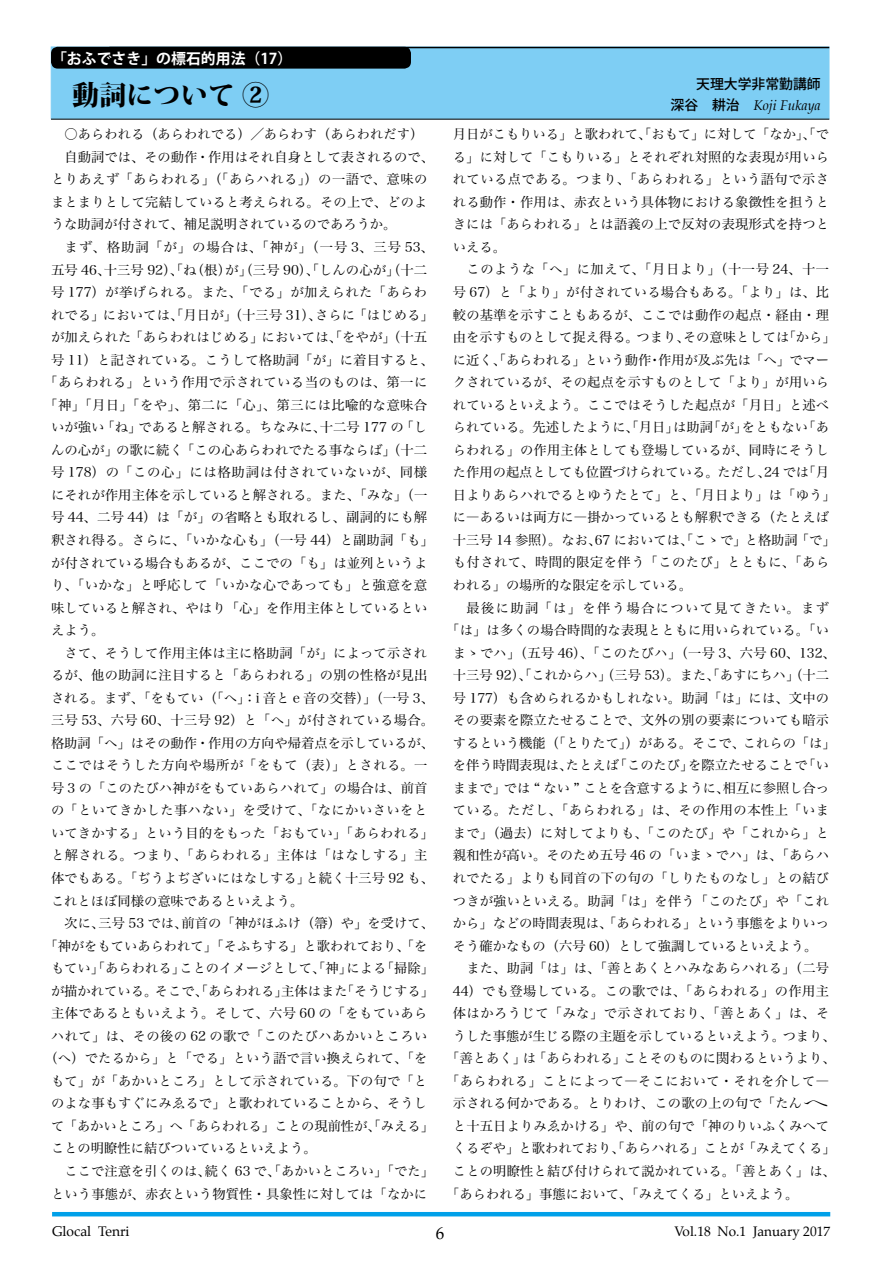
<style>
.page{position:relative;width:893px;height:1263px;background:#fff}
.page>*{position:absolute;margin:0;border:0;box-sizing:border-box;transform-origin:0 0}
.t1{font:800 27.15px "Koz Min Pro";color:#000}
.t2{font:16.95px "Palatino";color:#000}
.t3{font:700 14.85px "Koz Go Pro";color:#fff}
.t4{font:italic 13.8px "Palatino";color:#000}
.t5{font:13.8px "Palatino";color:#000}
.t6{font:500 13.8px "Koz Go Pro";color:#000}
.t7{font:13.5px "Palatino";color:#000}
.t8{font:13.35px/22.5px "Hira Min Pro W3";letter-spacing:.01em;color:#000;text-align:justify}
.t9{font:13.35px "Hira Min Pro W3";letter-spacing:.035em;color:#000}
.t10{font:13.35px "Hira Min Pro W3";letter-spacing:.03em;color:#000}
.t11{font:13.35px "Hira Min Pro W3";letter-spacing:.07em;color:#000}
.t12{font:13.35px "Hira Min Pro W3";letter-spacing:.05em;color:#000}
.t13{font:13.35px "Hira Min Pro W3";letter-spacing:.105em;color:#000}
.s1{font-family:"Koz Go Pro";font-weight:500;font-style:normal}
</style>
<div class="page">
<hr style="left:52px;top:1212px;width:778px;height:4px;background:#00a0e9">
<div style="left:51px;top:47px;width:778px;height:72px;background:#7ecef4;border:1px solid #7ecef4"></div>
<hr style="left:51px;top:119px;width:778px;height:1px;background:#000">
<hr style="left:109px;top:47px;width:720px;height:1px;background:#000">
<div style="left:51px;top:47px;width:360px;height:22px;background:#000;border-radius:7px"></div>
<p class="t3" style="left:52px;top:49px;width:242px">「おふでさき」の標石的用法（17）</p>
<h1 class="t1" style="left:72px;top:74px;width:198px">動詞について ②</h1>
<p class="t8" style="left:65px;top:122px;width:360px">○あらわれる（あらわれでる）／あらわす（あらわれだす）</p>
<p class="t8" style="left:65px;top:144px;width:371px">自動詞では、その動作・作用はそれ自身として表されるので、</p>
<p class="t9" style="left:51px;top:168px;width:378px">とりあえず「あらわれる」（「あらハれる」）の一語で、意味の</p>
<p class="t8" style="left:51px;top:189px;width:378px">まとまりとして完結していると考えられる。その上で、どのよ</p>
<p class="t8" style="left:51px;top:212px;width:347px">うな助詞が付されて、補足説明されているのであろうか。</p>
<p class="t11" style="left:65px;top:236px;width:371px">まず、格助詞「が」の場合は、「神が」（一号 3、三号 53、</p>
<p class="t8" style="left:51px;top:257px;width:378px">五号 46、十三号 92）、「ね（根）が」（三号 90）、「しんの心が」（十二</p>
<p class="t8" style="left:51px;top:280px;width:378px">号 177）が挙げられる。また、「でる」が加えられた「あらわ</p>
<p class="t8" style="left:51px;top:302px;width:385px">れでる」においては、「月日が」（十三号 31）、さらに「はじめる」</p>
<p class="t8" style="left:51px;top:325px;width:378px">が加えられた「あらわれはじめる」においては、「をやが」（十五</p>
<p class="t8" style="left:51px;top:347px;width:384px">号 11）と記されている。こうして格助詞「が」に着目すると、</p>
<p class="t8" style="left:44px;top:370px;width:385px">「あらわれる」という作用で示されている当のものは、第一に</p>
<p class="t8" style="left:44px;top:392px;width:384px">「神」「月日」「をや」、第二に「心」、第三には比喩的な意味合</p>
<p class="t8" style="left:51px;top:415px;width:378px">いが強い「ね」であると解される。ちなみに、十二号 177 の「し</p>
<p class="t8" style="left:51px;top:437px;width:378px">んの心が」の歌に続く「この心あらわれでたる事ならば」（十二</p>
<p class="t12" style="left:51px;top:461px;width:378px">号 178）の「この心」には格助詞は付されていないが、同様</p>
<p class="t8" style="left:51px;top:482px;width:378px">にそれが作用主体を示していると解される。また、「みな」（一</p>
<p class="t8" style="left:51px;top:505px;width:378px">号 44、二号 44）は「が」の省略とも取れるし、副詞的にも解</p>
<p class="t8" style="left:51px;top:527px;width:384px">釈され得る。さらに、「いかな心も」（一号 44）と副助詞「も」</p>
<p class="t8" style="left:51px;top:550px;width:378px">が付されている場合もあるが、ここでの「も」は並列というよ</p>
<p class="t8" style="left:51px;top:572px;width:378px">り、「いかな」と呼応して「いかな心であっても」と強意を意</p>
<p class="t8" style="left:51px;top:595px;width:378px">味していると解され、やはり「心」を作用主体としているとい</p>
<p class="t8" style="left:51px;top:618px;width:55px">えよう。</p>
<p class="t8" style="left:65px;top:640px;width:364px">さて、そうして作用主体は主に格助詞「が」によって示され</p>
<p class="t8" style="left:51px;top:663px;width:378px">るが、他の助詞に注目すると「あらわれる」の別の性格が見出</p>
<p class="t8" style="left:51px;top:685px;width:384px">される。まず、「をもてい（「へ」：i 音と e 音の交替）」（一号 3、</p>
<p class="t10" style="left:51px;top:709px;width:384px">三号 53、六号 60、十三号 92）と「へ」が付されている場合。</p>
<p class="t8" style="left:51px;top:730px;width:384px">格助詞「へ」はその動作・作用の方向や帰着点を示しているが、</p>
<p class="t9" style="left:51px;top:754px;width:378px">ここではそうした方向や場所が「をもて（表）」とされる。一</p>
<p class="t8" style="left:51px;top:775px;width:378px">号 3 の「このたびハ神がをもていあらハれて」の場合は、前首</p>
<p class="t9" style="left:51px;top:799px;width:378px">の「といてきかした事ハない」を受けて、「なにかいさいをと</p>
<p class="t8" style="left:51px;top:820px;width:384px">いてきかする」という目的をもった「おもてい」「あらわれる」</p>
<p class="t9" style="left:51px;top:844px;width:378px">と解される。つまり、「あらわれる」主体は「はなしする」主</p>
<p class="t8" style="left:51px;top:865px;width:384px">体でもある。「ぢうよぢざいにはなしする」と続く十三号 92 も、</p>
<p class="t8" style="left:51px;top:888px;width:254px">これとほぼ同様の意味であるといえよう。</p>
<p class="t8" style="left:65px;top:911px;width:371px">次に、三号 53 では、前首の「神がほふけ（箒）や」を受けて、</p>
<p class="t8" style="left:44px;top:933px;width:384px">「神がをもていあらわれて」「そふちする」と歌われており、「を</p>
<p class="t8" style="left:51px;top:956px;width:384px">もてい」「あらわれる」ことのイメージとして、「神」による「掃除」</p>
<p class="t8" style="left:51px;top:978px;width:384px">が描かれている。そこで、「あらわれる」主体はまた「そうじする」</p>
<p class="t10" style="left:51px;top:1002px;width:378px">主体であるともいえよう。そして、六号 60 の「をもていあら</p>
<p class="t10" style="left:51px;top:1024px;width:378px">ハれて」は、その後の 62 の歌で「このたびハあかいところい</p>
<p class="t8" style="left:44px;top:1046px;width:385px">（へ）でたるから」と「でる」という語で言い換えられて、「を</p>
<p class="t8" style="left:51px;top:1068px;width:378px">もて」が「あかいところ」として示されている。下の句で「と</p>
<p class="t8" style="left:51px;top:1091px;width:378px">のよな事もすぐにみゑるで」と歌われていることから、そうし</p>
<p class="t8" style="left:51px;top:1113px;width:384px">て「あかいところ」へ「あらわれる」ことの現前性が、「みえる」</p>
<p class="t8" style="left:51px;top:1136px;width:267px">ことの明瞭性に結びついているといえよう。</p>
<p class="t8" style="left:65px;top:1158px;width:371px">ここで注意を引くのは、続く 63 で、「あかいところい」「でた」</p>
<p class="t8" style="left:51px;top:1181px;width:378px">という事態が、赤衣という物質性・具象性に対しては「なかに</p>
<p class="t6" style="left:682px;top:75px;width:140px">　天理大学非常勤講師</p>
<p class="t4" style="left:671px;top:94px;width:152px"><span class="s1">深谷　耕治　</span>Koji Fukaya</p>
<p class="t8" style="left:453px;top:122px;width:378px">月日がこもりいる」と歌われて、「おもて」に対して「なか」、「でる」に対して「こもりいる」とそれぞれ対照的な表現が用いられている点である。つまり、「あらわれる」という語句で示される動作・作用は、赤衣という具体物における象徴性を担うときには「あらわれる」とは語義の上で反対の表現形式を持つといえる。</p>
<p class="t8" style="left:453px;top:257px;width:385px;text-align:left;text-indent:14px">このような「へ」に加えて、「月日より」（十一号 24、十一号 67）と「より」が付されている場合もある。「より」は、比較の基準を示すこともあるが、ここでは動作の起点・経由・理由を示すものとして捉え得る。つまり、その意味としては「から」に近く、「あらわれる」という動作・作用が及ぶ先は「へ」でマークされているが、その起点を示すものとして「より」が用いられているといえよう。ここではそうした起点が「月日」と述べられている。先述したように、「月日」は助詞「が」をともない「あらわれる」の作用主体としても登場しているが、同時にそうした作用の起点としても位置づけられている。ただし、24 では「月日よりあらハれでるとゆうたとて」と、「月日より」は「ゆう」に―あるいは両方に―掛かっているとも解釈できる（たとえば十三号 14 参照）。なお、67 においては、「こゝで」と格助詞「で」も付されて、時間的限定を伴う「このたび」とともに、「あらわれる」の場所的な限定を示している。</p>
<p class="t13" style="left:466px;top:596px;width:364px">最後に助詞「は」を伴う場合について見てきたい。まず</p>
<p class="t8" style="left:446px;top:618px;width:384px">「は」は多くの場合時間的な表現とともに用いられている。「い</p>
<p class="t8" style="left:453px;top:640px;width:384px">まゝでハ」（五号 46）、「このたびハ」（一号 3、六号 60、132、</p>
<p class="t8" style="left:453px;top:663px;width:378px">十三号 92）、「これからハ」（三号 53）。また、「あすにちハ」（十二</p>
<p class="t8" style="left:453px;top:685px;width:378px">号 177）も含められるかもしれない。助詞「は」には、文中の</p>
<p class="t8" style="left:453px;top:708px;width:378px">その要素を際立たせることで、文外の別の要素についても暗示</p>
<p class="t8" style="left:453px;top:730px;width:384px">するという機能（「とりたて」）がある。そこで、これらの「は」</p>
<p class="t8" style="left:453px;top:753px;width:378px">を伴う時間表現は、たとえば「このたび」を際立たせることで「い</p>
<p class="t8" style="left:453px;top:775px;width:378px">ままで」では “ ない ” ことを含意するように、相互に参照し合っ</p>
<p class="t9" style="left:453px;top:799px;width:378px">ている。ただし、「あらわれる」は、その作用の本性上「いま</p>
<p class="t8" style="left:453px;top:820px;width:378px">まで」（過去）に対してよりも、「このたび」や「これから」と</p>
<p class="t8" style="left:453px;top:843px;width:378px">親和性が高い。そのため五号 46 の「いまゝでハ」は、「あらハ</p>
<p class="t8" style="left:453px;top:865px;width:378px">れでたる」よりも同首の下の句の「しりたものなし」との結び</p>
<p class="t8" style="left:453px;top:888px;width:378px">つきが強いといえる。助詞「は」を伴う「このたび」や「これ</p>
<p class="t8" style="left:453px;top:911px;width:378px">から」などの時間表現は、「あらわれる」という事態をよりいっ</p>
<p class="t8" style="left:453px;top:933px;width:366px">そう確かなもの（六号 60）として強調しているといえよう。</p>
<p class="t8" style="left:466px;top:956px;width:364px">また、助詞「は」は、「善とあくとハみなあらハれる」（二号</p>
<p class="t10" style="left:453px;top:979px;width:378px">44）でも登場している。この歌では、「あらわれる」の作用主</p>
<p class="t9" style="left:453px;top:1002px;width:378px">体はかろうじて「みな」で示されており、「善とあく」は、そ</p>
<p class="t8" style="left:453px;top:1023px;width:384px">うした事態が生じる際の主題を示しているといえよう。つまり、</p>
<p class="t8" style="left:446px;top:1046px;width:391px">「善とあく」は「あらわれる」ことそのものに関わるというより、</p>
<p class="t10" style="left:446px;top:1069px;width:384px">「あらわれる」ことによって―そこにおいて・それを介して―</p>
<p class="t8" style="left:453px;top:1091px;width:378px">示される何かである。とりわけ、この歌の上の句で「たんへ</p>
<p class="t8" style="left:453px;top:1113px;width:378px">と十五日よりみゑかける」や、前の句で「神のりいふくみへて</p>
<p class="t8" style="left:453px;top:1136px;width:384px">くるぞや」と歌われており、「あらハれる」ことが「みえてくる」</p>
<p class="t8" style="left:453px;top:1158px;width:385px">ことの明瞭性と結び付けられて説かれている。「善とあく」は、</p>
<p class="t8" style="left:446px;top:1181px;width:354px">「あらわれる」事態において、「みえてくる」といえよう。</p>
<p class="t5" style="left:52px;top:1220px;width:79px">Glocal Tenri</p>
<p class="t2" style="left:436px;top:1219px;width:10px">6</p>
<p class="t7" style="left:674px;top:1220px;width:157px">Vol.18 No.1 January 2017</p>
</div>
